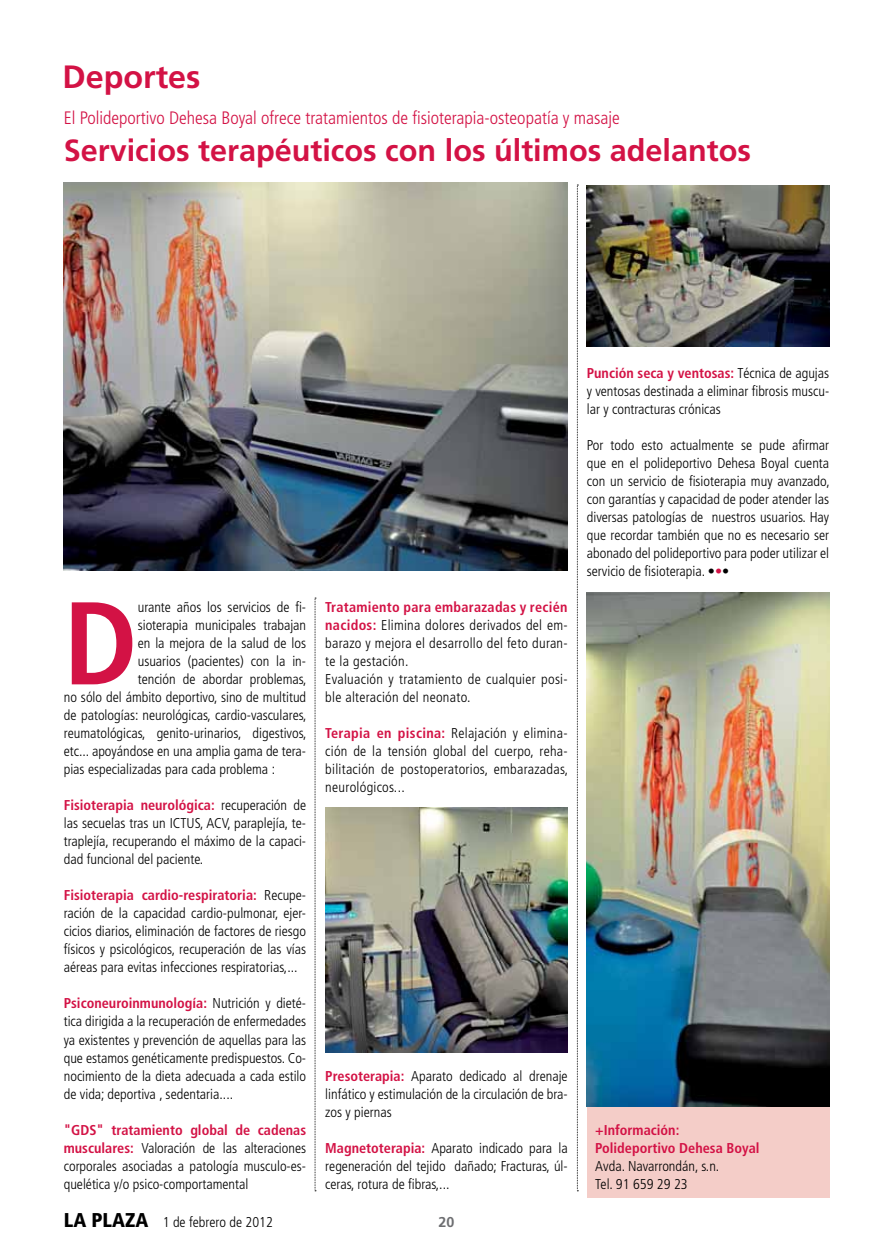
<style>
.page{position:relative;width:893px;height:1255px;background:#fff}
.page>*{position:absolute;margin:0;border:0;box-sizing:border-box;transform-origin:0 0}
.t1{font:700 condensed 117.45px "Frutiger LT";color:#d31245}
.t2{font:700 32.25px "Frutiger LT";color:#d31245}
.t3{font:700 30.6px "Frutiger LT";color:#d31245}
.t4{font:300 condensed 18px "Frutiger LT";color:#d31245}
.t5{font:300 condensed 14.25px/18px "Frutiger LT";color:#000;text-align:justify}
.t6{font:300 condensed 14.25px/18px "Frutiger LT";letter-spacing:.02em;color:#000}
.t7{font:700 condensed 14.25px/18px "Frutiger LT";color:#d31245}
.t8{font:700 14.25px "Frutiger LT";color:#6d6e71}
.s1{font-weight:700;color:#d31245}
.s2{font-weight:900;font-size:19.95px}
.s3{color:#d31245}
</style>
<div class="page">
<div style="left:587px;top:1106px;width:242px;height:91px;background:#f4cdc8"></div>
<img style="left:64px;top:183px;width:504px;height:387px">
<img style="left:587px;top:185px;width:242px;height:161px">
<img style="left:587px;top:592px;width:242px;height:514px">
<img style="left:325px;top:807px;width:243px;height:245px">
<svg style="left:577px;top:185px;width:1px;height:1006px"></svg>
<svg style="left:315px;top:597px;width:1px;height:594px"></svg>
<h2 class="t2" style="left:63px;top:58px;width:139px">Deportes</h2>
<p class="t4" style="left:64px;top:107px;width:558px">El Polideportivo Dehesa Boyal ofrece tratamientos de fisioterapia-osteopatía y masaje</p>
<h3 class="t3" style="left:64px;top:132px;width:689px">Servicios terapéuticos con los últimos adelantos</h3>
<h1 class="t1" style="left:64px;top:574px;width:75px">D</h1>
<p class="t5" style="left:138px;top:598px;width:170px">urante años los servicios de fi-</p>
<p class="t5" style="left:138px;top:616px;width:170px">sioterapia municipales trabajan</p>
<p class="t5" style="left:138px;top:634px;width:170px">en la mejora de la salud de los</p>
<p class="t5" style="left:138px;top:652px;width:170px">usuarios (pacientes) con la in-</p>
<p class="t5" style="left:138px;top:670px;width:170px">tención de abordar problemas,</p>
<p class="t5" style="left:64px;top:688px;width:244px">no sólo del ámbito deportivo, sino de multitud</p>
<p class="t5" style="left:64px;top:706px;width:244px">de patologías: neurológicas, cardio-vasculares,</p>
<p class="t5" style="left:64px;top:724px;width:244px">reumatológicas, genito-urinarios, digestivos,</p>
<p class="t5" style="left:64px;top:742px;width:244px">etc... apoyándose en una amplia gama de tera-</p>
<p class="t5" style="left:64px;top:760px;width:213px">pias especializadas para cada problema :</p>
<p class="t5" style="left:64px;top:796px;width:244px"><span class="s1">Fisioterapia neurológica:</span> recuperación de las secuelas tras un ICTUS, ACV, paraplejía, te&shy;traplejía, recuperando el máximo de la capaci&shy;dad funcional del paciente.</p>
<p class="t5" style="left:64px;top:886px;width:244px"><span class="s1">Fisioterapia cardio-respiratoria:</span> Recupe&shy;ración de la capacidad cardio-pulmonar, ejer&shy;cicios diarios, eliminación de factores de riesgo físicos y psicológicos, recuperación de las vías aéreas para evitas infecciones respiratorias,...</p>
<p class="t5" style="left:64px;top:994px;width:244px"><span class="s1">Psiconeuroinmunología:</span> Nutrición y dieté&shy;tica dirigida a la recuperación de enfermedades ya existentes y prevención de aquellas para las que estamos genéticamente predispuestos. Co&shy;nocimiento de la dieta adecuada a cada estilo de vida; deportiva , sedentaria....</p>
<p class="t5" style="left:64px;top:1120px;width:244px"><span class="s1">"GDS" tratamiento global de cadenas musculares:</span> Valoración de las alteraciones corporales asociadas a patología musculo-es&shy;quelética y/o psico-comportamental</p>
<p class="t6" style="left:325px;top:598px;width:244px"><span class="s1">Tratamiento para embarazadas y recién nacidos:</span> Elimina dolores derivados del em&shy;barazo y mejora el desarrollo del feto duran&shy;te la gestación.<br>Evaluación y tratamiento de cualquier posi&shy;ble alteración del neonato.</p>
<p class="t5" style="left:325px;top:724px;width:244px"><span class="s1">Terapia en piscina:</span> Relajación y elimina&shy;ción de la tensión global del cuerpo, reha&shy;bilitación de postoperatorios, embarazadas, neurológicos...</p>
<p class="t5" style="left:325px;top:1066px;width:244px"><span class="s1">Presoterapia:</span> Aparato dedicado al drenaje linfático y estimulación de la circulación de bra&shy;zos y piernas</p>
<p class="t5" style="left:325px;top:1138px;width:244px"><span class="s1">Magnetoterapia:</span> Aparato indicado para la regeneración del tejido dañado; Fracturas, úl&shy;ceras, rotura de fibras,...</p>
<p class="t5" style="left:64px;top:1213px;width:211px"><span class="s2">LA PLAZA</span> 1 de febrero de 2012</p>
<p class="t8" style="left:439px;top:1213px;width:17px">20</p>
<p class="t5" style="left:587px;top:364px;width:244px"><span class="s1">Punción seca y ventosas:</span> Técnica de agujas y ventosas destinada a eliminar fibrosis muscu&shy;lar y contracturas crónicas</p>
<p class="t5" style="left:587px;top:436px;width:244px">Por todo esto actualmente se pude afirmar que en el polideportivo Dehesa Boyal cuenta con un servicio de fisioterapia muy avanzado, con garantías y capacidad de poder atender las diversas patologías de nuestros usuarios. Hay que recordar también que no es necesario ser abonado del polideportivo para poder utilizar el servicio de fisioterapia. •<span class="s3">•</span>•</p>
<p class="t7" style="left:595px;top:1120px;width:166px">+Información:<br>Polideportivo Dehesa Boyal</p>
<p class="t5" style="left:595px;top:1156px;width:126px">Avda. Navarrondán, s.n.<br>Tel. 91 659 29 23</p>
</div>
